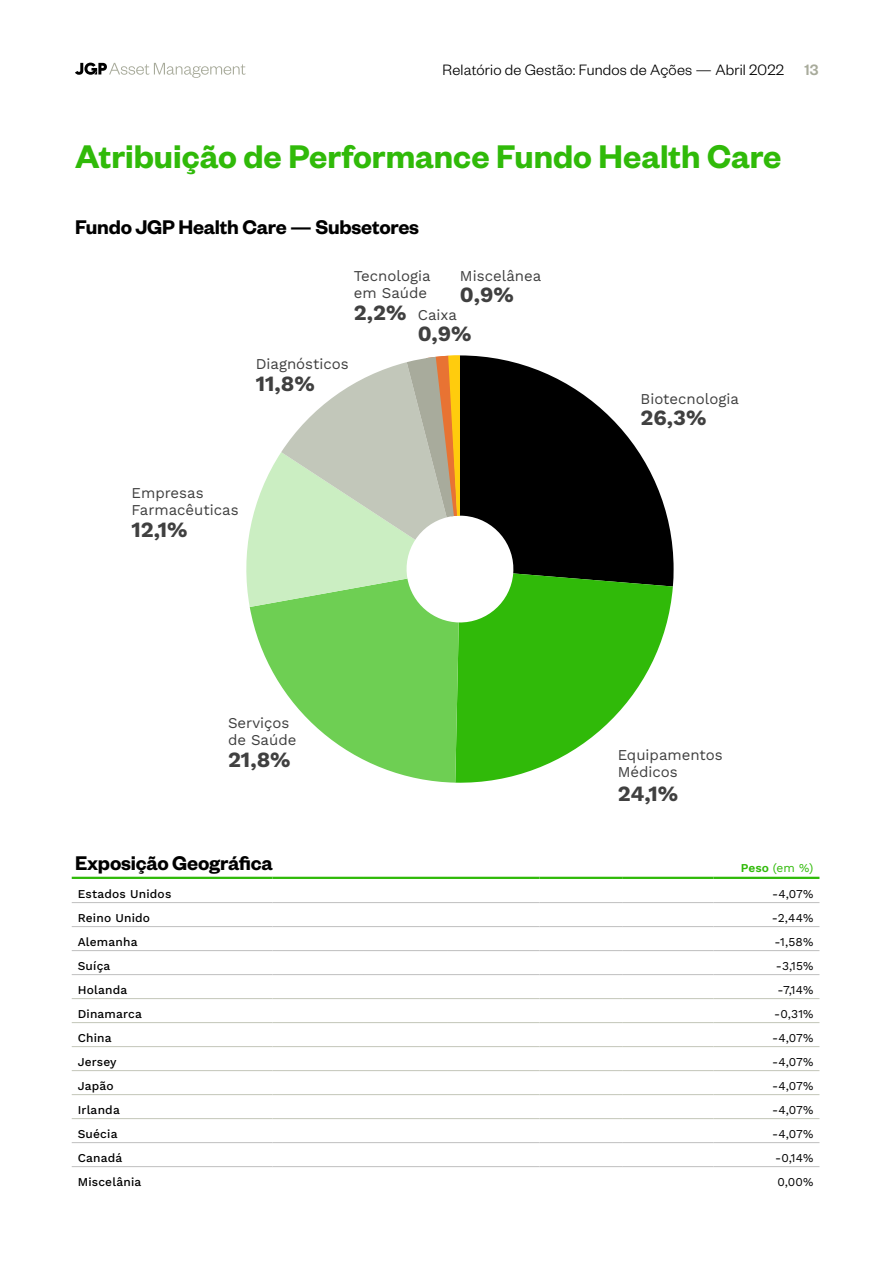
<style>
.page{position:relative;width:893px;height:1263px;background:#fff}
.page>*{position:absolute;margin:0;border:0;box-sizing:border-box;transform-origin:0 0}
.t1{font:600 36px "Founders Grotesk";color:#30ba09}
.t2{font:600 21.75px "Founders Grotesk";letter-spacing:-.01em;color:#000}
.t3{font:21.75px "Work Sans";color:#404040}
.t4{font:300 16.5px "Founders Grotesk";letter-spacing:.01em;color:#000}
.t5{font:15px/17.2px "Work Sans";color:#404040}
.t6{font:12px "Work Sans";letter-spacing:.015em;color:#000}
.t7{font:12px "Work Sans";color:#30ba09}
.s1{font-weight:500;color:#a8ab9b}
</style>
<div class="page">
<svg style="left:75px;top:63px;width:171px;height:15px"></svg>
<hr style="left:72px;top:902px;width:200px;height:1px;background:#bfbfbf">
<hr style="left:272px;top:902px;width:92px;height:1px;background:#bfbfbf">
<hr style="left:364px;top:902px;width:84px;height:1px;background:#bfbfbf">
<hr style="left:448px;top:902px;width:91px;height:1px;background:#bfbfbf">
<hr style="left:539px;top:902px;width:83px;height:1px;background:#bfbfbf">
<hr style="left:622px;top:902px;width:92px;height:1px;background:#bfbfbf">
<hr style="left:714px;top:902px;width:105px;height:1px;background:#bfbfbf">
<hr style="left:72px;top:926px;width:200px;height:1px;background:#bfbfbf">
<hr style="left:272px;top:926px;width:92px;height:1px;background:#bfbfbf">
<hr style="left:364px;top:926px;width:84px;height:1px;background:#bfbfbf">
<hr style="left:448px;top:926px;width:91px;height:1px;background:#bfbfbf">
<hr style="left:539px;top:926px;width:83px;height:1px;background:#bfbfbf">
<hr style="left:622px;top:926px;width:92px;height:1px;background:#bfbfbf">
<hr style="left:714px;top:926px;width:105px;height:1px;background:#bfbfbf">
<hr style="left:72px;top:950px;width:200px;height:1px;background:#bfbfbf">
<hr style="left:272px;top:950px;width:92px;height:1px;background:#bfbfbf">
<hr style="left:364px;top:950px;width:84px;height:1px;background:#bfbfbf">
<hr style="left:448px;top:950px;width:91px;height:1px;background:#bfbfbf">
<hr style="left:539px;top:950px;width:83px;height:1px;background:#bfbfbf">
<hr style="left:622px;top:950px;width:92px;height:1px;background:#bfbfbf">
<hr style="left:714px;top:950px;width:105px;height:1px;background:#bfbfbf">
<hr style="left:72px;top:974px;width:200px;height:1px;background:#bfbfbf">
<hr style="left:272px;top:974px;width:92px;height:1px;background:#bfbfbf">
<hr style="left:364px;top:974px;width:84px;height:1px;background:#bfbfbf">
<hr style="left:448px;top:974px;width:91px;height:1px;background:#bfbfbf">
<hr style="left:539px;top:974px;width:83px;height:1px;background:#bfbfbf">
<hr style="left:622px;top:974px;width:92px;height:1px;background:#bfbfbf">
<hr style="left:714px;top:974px;width:105px;height:1px;background:#bfbfbf">
<hr style="left:72px;top:1142px;width:200px;height:1px;background:#bfbfbf">
<hr style="left:272px;top:1142px;width:92px;height:1px;background:#bfbfbf">
<hr style="left:364px;top:1142px;width:84px;height:1px;background:#bfbfbf">
<hr style="left:448px;top:1142px;width:91px;height:1px;background:#bfbfbf">
<hr style="left:539px;top:1142px;width:83px;height:1px;background:#bfbfbf">
<hr style="left:622px;top:1142px;width:92px;height:1px;background:#bfbfbf">
<hr style="left:714px;top:1142px;width:105px;height:1px;background:#bfbfbf">
<hr style="left:72px;top:1166px;width:200px;height:1px;background:#bfbfbf">
<hr style="left:272px;top:1166px;width:92px;height:1px;background:#bfbfbf">
<hr style="left:364px;top:1166px;width:84px;height:1px;background:#bfbfbf">
<hr style="left:448px;top:1166px;width:91px;height:1px;background:#bfbfbf">
<hr style="left:539px;top:1166px;width:83px;height:1px;background:#bfbfbf">
<hr style="left:622px;top:1166px;width:92px;height:1px;background:#bfbfbf">
<hr style="left:714px;top:1166px;width:105px;height:1px;background:#bfbfbf">
<hr style="left:72px;top:877px;width:200px;height:2px;background:#30ba09">
<hr style="left:272px;top:877px;width:92px;height:2px;background:#30ba09">
<hr style="left:364px;top:877px;width:84px;height:2px;background:#30ba09">
<hr style="left:448px;top:877px;width:91px;height:2px;background:#30ba09">
<hr style="left:539px;top:877px;width:83px;height:2px;background:#30ba09">
<hr style="left:622px;top:877px;width:92px;height:2px;background:#30ba09">
<hr style="left:714px;top:877px;width:105px;height:2px;background:#30ba09">
<hr style="left:72px;top:998px;width:200px;height:1px;background:#c3c6b9">
<hr style="left:272px;top:998px;width:92px;height:1px;background:#c3c6b9">
<hr style="left:364px;top:998px;width:84px;height:1px;background:#c3c6b9">
<hr style="left:448px;top:998px;width:91px;height:1px;background:#c3c6b9">
<hr style="left:539px;top:998px;width:83px;height:1px;background:#c3c6b9">
<hr style="left:622px;top:998px;width:92px;height:1px;background:#c3c6b9">
<hr style="left:714px;top:998px;width:105px;height:1px;background:#c3c6b9">
<hr style="left:72px;top:1022px;width:200px;height:1px;background:#c3c6b9">
<hr style="left:272px;top:1022px;width:92px;height:1px;background:#c3c6b9">
<hr style="left:364px;top:1022px;width:84px;height:1px;background:#c3c6b9">
<hr style="left:448px;top:1022px;width:91px;height:1px;background:#c3c6b9">
<hr style="left:539px;top:1022px;width:83px;height:1px;background:#c3c6b9">
<hr style="left:622px;top:1022px;width:92px;height:1px;background:#c3c6b9">
<hr style="left:714px;top:1022px;width:105px;height:1px;background:#c3c6b9">
<hr style="left:72px;top:1046px;width:200px;height:1px;background:#c3c6b9">
<hr style="left:272px;top:1046px;width:92px;height:1px;background:#c3c6b9">
<hr style="left:364px;top:1046px;width:84px;height:1px;background:#c3c6b9">
<hr style="left:448px;top:1046px;width:91px;height:1px;background:#c3c6b9">
<hr style="left:539px;top:1046px;width:83px;height:1px;background:#c3c6b9">
<hr style="left:622px;top:1046px;width:92px;height:1px;background:#c3c6b9">
<hr style="left:714px;top:1046px;width:105px;height:1px;background:#c3c6b9">
<hr style="left:72px;top:1070px;width:200px;height:1px;background:#c3c6b9">
<hr style="left:272px;top:1070px;width:92px;height:1px;background:#c3c6b9">
<hr style="left:364px;top:1070px;width:84px;height:1px;background:#c3c6b9">
<hr style="left:448px;top:1070px;width:91px;height:1px;background:#c3c6b9">
<hr style="left:539px;top:1070px;width:83px;height:1px;background:#c3c6b9">
<hr style="left:622px;top:1070px;width:92px;height:1px;background:#c3c6b9">
<hr style="left:714px;top:1070px;width:105px;height:1px;background:#c3c6b9">
<hr style="left:72px;top:1094px;width:200px;height:1px;background:#c3c6b9">
<hr style="left:272px;top:1094px;width:92px;height:1px;background:#c3c6b9">
<hr style="left:364px;top:1094px;width:84px;height:1px;background:#c3c6b9">
<hr style="left:448px;top:1094px;width:91px;height:1px;background:#c3c6b9">
<hr style="left:539px;top:1094px;width:83px;height:1px;background:#c3c6b9">
<hr style="left:622px;top:1094px;width:92px;height:1px;background:#c3c6b9">
<hr style="left:714px;top:1094px;width:105px;height:1px;background:#c3c6b9">
<hr style="left:72px;top:1118px;width:200px;height:1px;background:#c3c6b9">
<hr style="left:272px;top:1118px;width:92px;height:1px;background:#c3c6b9">
<hr style="left:364px;top:1118px;width:84px;height:1px;background:#c3c6b9">
<hr style="left:448px;top:1118px;width:91px;height:1px;background:#c3c6b9">
<hr style="left:539px;top:1118px;width:83px;height:1px;background:#c3c6b9">
<hr style="left:622px;top:1118px;width:92px;height:1px;background:#c3c6b9">
<hr style="left:714px;top:1118px;width:105px;height:1px;background:#c3c6b9">
<svg style="left:460px;top:355px;width:214px;height:229px;fill:#000"></svg>
<svg style="left:460px;top:573px;width:213px;height:210px;fill:#30ba09"></svg>
<svg style="left:246px;top:355px;width:214px;height:428px"></svg>
<h3 class="t4" style="left:443px;top:60px;width:377px">Relatório de Gestão: Fundos de Ações — Abril 2022 <span class="s1">13</span></h3>
<h1 class="t1" style="left:75px;top:134px;width:708px">Atribuição de Performance Fundo Health Care</h1>
<h2 class="t2" style="left:75px;top:214px;width:346px">Fundo JGP Health Care — Subsetores</h2>
<p class="t5" style="left:354px;top:267px;width:78px">Tecnologia</p>
<p class="t5" style="left:460px;top:267px;width:83px">Miscelânea</p>
<p class="t5" style="left:354px;top:284px;width:75px">em Saúde</p>
<h2 class="t3" style="left:460px;top:278px;width:55px">0,9%</h2>
<h2 class="t3" style="left:354px;top:296px;width:54px">2,2%</h2>
<p class="t5" style="left:418px;top:306px;width:41px">Caixa</p>
<p class="t5" style="left:256px;top:355px;width:94px">Diagnósticos</p>
<h2 class="t3" style="left:256px;top:367px;width:61px">11,8%</h2>
<p class="t5" style="left:131px;top:484px;width:109px">Empresas<br>Farmacêuticas</p>
<h2 class="t3" style="left:131px;top:513px;width:58px">12,1%</h2>
<p class="t5" style="left:228px;top:714px;width:70px">Serviços de Saúde</p>
<h2 class="t3" style="left:228px;top:743px;width:64px">21,8%</h2>
<h2 class="t2" style="left:75px;top:849px;width:199px">Exposição Geográfica</h2>
<h2 class="t3" style="left:418px;top:317px;width:55px">0,9%</h2>
<p class="t5" style="left:641px;top:389px;width:100px">Biotecnologia</p>
<h2 class="t3" style="left:641px;top:401px;width:67px">26,3%</h2>
<p class="t5" style="left:618px;top:746px;width:107px">Equipamentos<br>Médicos</p>
<h2 class="t3" style="left:618px;top:777px;width:62px">24,1%</h2>
<p class="t7" style="left:741px;top:859px;width:74px">Peso (em %)</p>
<p class="t6" style="left:78px;top:885px;width:95px">Estados Unidos</p>
<p class="t6" style="left:772px;top:885px;width:43px">-4,07%</p>
<p class="t6" style="left:78px;top:909px;width:74px">Reino Unido</p>
<p class="t6" style="left:772px;top:909px;width:43px">-2,44%</p>
<p class="t6" style="left:78px;top:933px;width:61px">Alemanha</p>
<p class="t6" style="left:774px;top:933px;width:41px">-1,58%</p>
<p class="t6" style="left:78px;top:957px;width:34px">Suíça</p>
<p class="t6" style="left:776px;top:957px;width:39px">-3,15%</p>
<p class="t6" style="left:78px;top:981px;width:51px">Holanda</p>
<p class="t6" style="left:777px;top:981px;width:37px">-7,14%</p>
<p class="t6" style="left:78px;top:1005px;width:66px">Dinamarca</p>
<p class="t6" style="left:774px;top:1005px;width:41px">-0,31%</p>
<p class="t6" style="left:78px;top:1029px;width:35px">China</p>
<p class="t6" style="left:772px;top:1029px;width:43px">-4,07%</p>
<p class="t6" style="left:78px;top:1053px;width:40px">Jersey</p>
<p class="t6" style="left:772px;top:1053px;width:43px">-4,07%</p>
<p class="t6" style="left:78px;top:1077px;width:37px">Japão</p>
<p class="t6" style="left:772px;top:1077px;width:43px">-4,07%</p>
<p class="t6" style="left:78px;top:1101px;width:44px">Irlanda</p>
<p class="t6" style="left:772px;top:1101px;width:43px">-4,07%</p>
<p class="t6" style="left:78px;top:1125px;width:41px">Suécia</p>
<p class="t6" style="left:772px;top:1125px;width:43px">-4,07%</p>
<p class="t6" style="left:78px;top:1149px;width:46px">Canadá</p>
<p class="t6" style="left:775px;top:1149px;width:40px">-0,14%</p>
<p class="t6" style="left:78px;top:1173px;width:65px">Miscelânia</p>
<p class="t6" style="left:777px;top:1173px;width:37px">0,00%</p>
</div>
